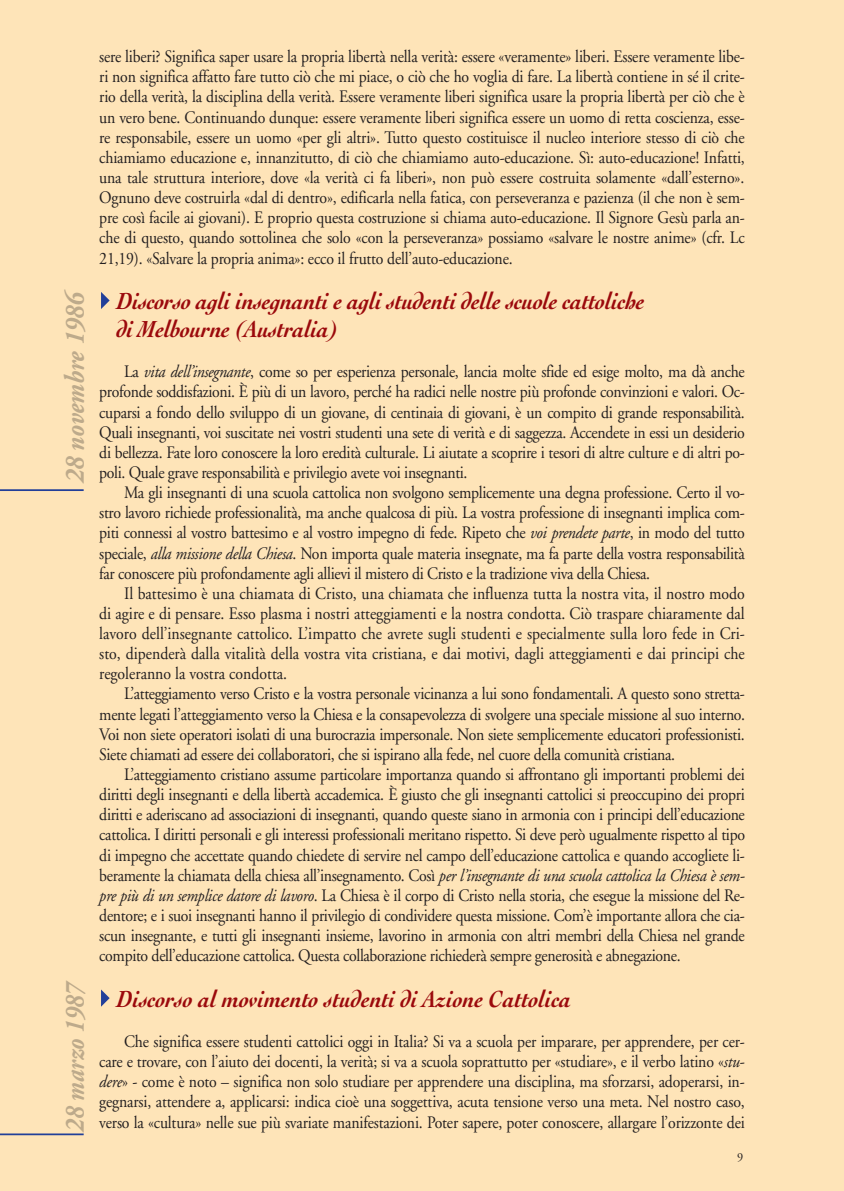
<style>
.page{position:relative;width:844px;height:1191px;background:#fff}
.page>*{position:absolute;margin:0;border:0;box-sizing:border-box;transform-origin:0 0}
.t1{font:italic 700 28px "Adobe Garamond";color:#bdaa8b;scale:.9 1}
.t2{font:italic 700 28px "Adobe Garamond";color:#bdaa8b;scale:.85 1}
.t3{font:italic 700 24.5px/28px "Cochin";letter-spacing:-.01em;color:#9b090c;scale:.9 1}
.t4{font:17.5px/20.1px "Adobe Garamond";letter-spacing:-.02em;color:#231f20;text-align:justify;scale:.9 1}
.t5{font:12.25px "Adobe Garamond";color:#231f20}
.s1{font-style:italic}
</style>
<div class="page">
<div style="left:0;top:0;width:843px;height:1191px;background:#fee4b8"></div>
<svg style="left:101px;top:989px;width:9px;height:17px"></svg>
<svg style="left:101px;top:292px;width:9px;height:17px"></svg>
<hr style="left:0;top:1133px;width:84px;height:2px;background:#223f99">
<hr style="left:0;top:489px;width:84px;height:2px;background:#223f99">
<h1 class="t1" style="left:64px;top:483px;width:217px;rotate:-90deg">28 novembre 1986</h1>
<h1 class="t2" style="left:64px;top:1131px;width:180px;rotate:-90deg">28 marzo 1987</h1>
<p class="t4" style="left:99px;top:48px;width:718px">sere liberi? Significa saper usare la propria libertà nella verità: essere «veramente» liberi. Essere veramente libe&shy;ri non significa affatto fare tutto ciò che mi piace, o ciò che ho voglia di fare. La libertà contiene in sé il crite&shy;rio della verità, la disciplina della verità. Essere veramente liberi significa usare la propria libertà per ciò che è un vero bene. Continuando dunque: essere veramente liberi significa essere un uomo di retta coscienza, esse&shy;re responsabile, essere un uomo «per gli altri». Tutto questo costituisce il nucleo interiore stesso di ciò che chiamiamo educazione e, innanzitutto, di ciò che chiamiamo auto-educazione. Sì: auto-educazione! Infatti, una tale struttura interiore, dove «la verità ci fa liberi», non può essere costruita solamente «dall’esterno».<br>Ognuno deve costruirla «dal di dentro», edificarla nella fatica, con perseveranza e pazienza (il che non è sem&shy;pre così facile ai giovani). E proprio questa costruzione si chiama auto-educazione. Il Signore Gesù parla an&shy;che di questo, quando sottolinea che solo «con la perseveranza» possiamo «salvare le nostre anime» (cfr. Lc 21,19). «Salvare la propria anima»: ecco il frutto dell’auto-educazione.</p>
<h2 class="t3" style="left:117px;top:287px;width:588px">Discorso agli insegnanti e agli studenti delle scuole cattoliche di Melbourne (Australia)</h2>
<p class="t4" style="left:99px;top:363px;width:718px;text-indent:25px">La <span class="s1">vita dell’insegnante</span>, come so per esperienza personale, lancia molte sfide ed esige molto, ma dà anche profonde soddisfazioni. È più di un lavoro, perché ha radici nelle nostre più profonde convinzioni e valori. Oc&shy;cuparsi a fondo dello sviluppo di un giovane, di centinaia di giovani, è un compito di grande responsabilità.<br>Quali insegnanti, voi suscitate nei vostri studenti una sete di verità e di saggezza. Accendete in essi un desiderio di bellezza. Fate loro conoscere la loro eredità culturale. Li aiutate a scoprire i tesori di altre culture e di altri po&shy;poli. Quale grave responsabilità e privilegio avete voi insegnanti.</p>
<p class="t4" style="left:99px;top:484px;width:718px;text-indent:25px">Ma gli insegnanti di una scuola cattolica non svolgono semplicemente una degna professione. Certo il vo&shy;stro lavoro richiede professionalità, ma anche qualcosa di più. La vostra professione di insegnanti implica com&shy;piti connessi al vostro battesimo e al vostro impegno di fede. Ripeto che <span class="s1">voi prendete parte</span>, in modo del tutto speciale, <span class="s1">alla missione della Chiesa</span>. Non importa quale materia insegnate, ma fa parte della vostra responsabilità far conoscere più profondamente agli allievi il mistero di Cristo e la tradizione viva della Chiesa.</p>
<p class="t4" style="left:99px;top:584px;width:718px;text-indent:25px">Il battesimo è una chiamata di Cristo, una chiamata che influenza tutta la nostra vita, il nostro modo di agire e di pensare. Esso plasma i nostri atteggiamenti e la nostra condotta. Ciò traspare chiaramente dal lavoro dell’insegnante cattolico. L’impatto che avrete sugli studenti e specialmente sulla loro fede in Cri&shy;sto, dipenderà dalla vitalità della vostra vita cristiana, e dai motivi, dagli atteggiamenti e dai principi che regoleranno la vostra condotta.</p>
<p class="t4" style="left:99px;top:685px;width:718px;text-indent:25px">L’atteggiamento verso Cristo e la vostra personale vicinanza a lui sono fondamentali. A questo sono stretta&shy;mente legati l’atteggiamento verso la Chiesa e la consapevolezza di svolgere una speciale missione al suo interno.<br>Voi non siete operatori isolati di una burocrazia impersonale. Non siete semplicemente educatori professionisti.<br>Siete chiamati ad essere dei collaboratori, che si ispirano alla fede, nel cuore della comunità cristiana.</p>
<p class="t4" style="left:99px;top:766px;width:718px;text-indent:25px">L’atteggiamento cristiano assume particolare importanza quando si affrontano gli importanti problemi dei diritti degli insegnanti e della libertà accademica. È giusto che gli insegnanti cattolici si preoccupino dei propri diritti e aderiscano ad associazioni di insegnanti, quando queste siano in armonia con i principi dell’educazione cattolica. I diritti personali e gli interessi professionali meritano rispetto. Si deve però ugualmente rispetto al tipo di impegno che accettate quando chiedete di servire nel campo dell’educazione cattolica e quando accogliete li&shy;beramente la chiamata della chiesa all’insegnamento. Così <span class="s1">per l’insegnante di una scuola cattolica la Chiesa è sem&shy;pre più di un semplice datore di lavoro</span>. La Chiesa è il corpo di Cristo nella storia, che esegue la missione del Re&shy;dentore; e i suoi insegnanti hanno il privilegio di condividere questa missione. Com’è importante allora che cia&shy;scun insegnante, e tutti gli insegnanti insieme, lavorino in armonia con altri membri della Chiesa nel grande compito dell’educazione cattolica. Questa collaborazione richiederà sempre generosità e abnegazione.</p>
<h2 class="t3" style="left:117px;top:984px;width:506px">Discorso al movimento studenti di Azione Cattolica</h2>
<p class="t4" style="left:99px;top:1032px;width:718px;text-indent:25px">Che significa essere studenti cattolici oggi in Italia? Si va a scuola per imparare, per apprendere, per cer&shy;care e trovare, con l’aiuto dei docenti, la verità; si va a scuola soprattutto per «studiare», e il verbo latino «<span class="s1">stu&shy;dere</span>» - come è noto – significa non solo studiare per apprendere una disciplina, ma sforzarsi, adoperarsi, in&shy;gegnarsi, attendere a, applicarsi: indica cioè una soggettiva, acuta tensione verso una meta. Nel nostro caso, verso la «cultura» nelle sue più svariate manifestazioni. Poter sapere, poter conoscere, allargare l’orizzonte dei</p>
<p class="t5" style="left:737px;top:1152px;width:8px">9</p>
</div>
